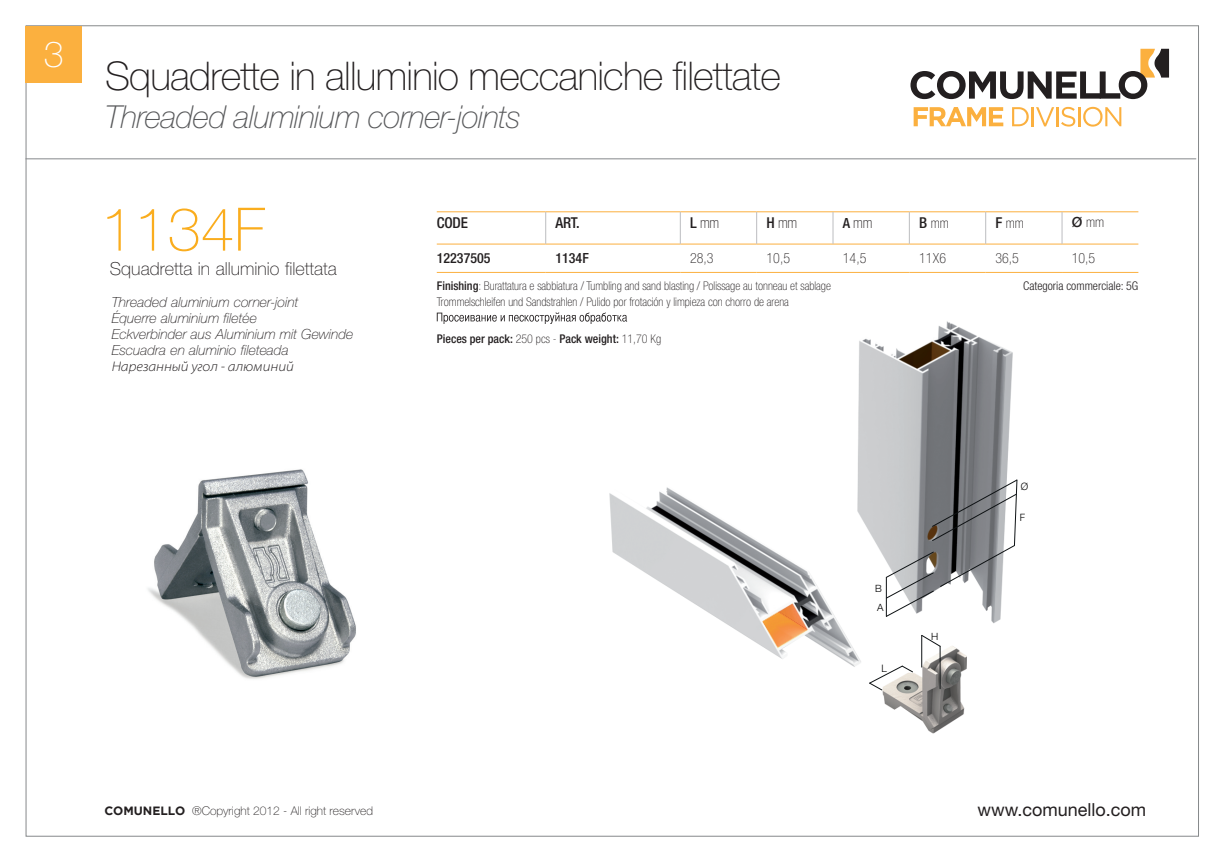
<style>
.page{position:relative;width:1224px;height:862px;background:#fff}
.page>*{position:absolute;margin:0;border:0;box-sizing:border-box;transform-origin:0 0}
.t1{font:100 60px "Helvetica Neue LT Std";color:#faad1e}
.t2{font:100 39.6px "Helvetica Neue LT Std";letter-spacing:-.02em;color:#231f20}
.t3{font:100 36px "Helvetica Neue LT Std";color:#fff}
.t4{font:italic 100 31.6px "Helvetica Neue LT Std";letter-spacing:-.02em;color:#57585a}
.t5{font:100 18px "Helvetica Neue LT Std";color:#231f20}
.t6{font:18px "Helvetica Neue LT Std";color:#231f20}
.t7{font:100 condensed 15px "Helvetica Neue LT Std";color:#231f20}
.t8{font:500 condensed 15px "Helvetica Neue LT Std";letter-spacing:-.01em;color:#231f20}
.t9{font:italic 100 14px/16px "Helvetica Neue LT Std";color:#231f20}
.t10{font:100 condensed 14px "Helvetica Neue LT Std";letter-spacing:.01em;color:#231f20}
.t11{font:italic 300 semi-expanded 14px "Myriad Pro";color:#231f20}
.t12{font:500 condensed 14px "Helvetica Neue LT Std";color:#231f20}
.t13{font:100 condensed 12px/16px "Helvetica Neue LT Std";color:#231f20}
.t14{font:100 12px "Helvetica Neue LT Std";color:#231f20}
.t15{font:500 condensed 12px "Helvetica Neue LT Std";color:#231f20}
.t16{font:300 condensed 12px "Helvetica Neue LT Std";color:#231f20}
.t17{font:300 10.4px "Helvetica Neue LT Std";color:#000001}
.t18{font:300 10.2px "Helvetica Neue LT Std";color:#000001}
.t19{font:300 10px "Helvetica Neue LT Std";color:#000001}
.s1{font-weight:500}
.s2{font-weight:500;font-size:14px}
.s3{font-weight:500;font-size:15px}
.s4{font-weight:500;font-stretch:normal}
.s5{font-weight:100}
.s6{font-family:"Gotham";font-weight:700}
</style>
<div class="page">
<svg style="left:914px;top:107px;width:89px;height:19px"></svg>
<svg style="left:1012px;top:107px;width:42px;height:19px"></svg>
<hr style="left:1056px;top:107px;width:3px;height:19px;background:#fbb03f">
<svg style="left:1061px;top:107px;width:60px;height:20px"></svg>
<svg style="left:910px;top:49px;width:259px;height:50px"></svg>
<hr style="left:26px;top:158px;width:1170px;height:1px;background:#86898b">
<div style="left:26px;top:26px;width:56px;height:57px;background:#fbb03f"></div>
<img style="left:609px;top:321px;width:409px;height:413px">
<hr style="left:921px;top:635px;width:1px;height:32px;background:#0e1214">
<hr style="left:940px;top:646px;width:1px;height:43px;background:#0e1214">
<svg style="left:922px;top:635px;width:18px;height:11px"></svg>
<svg style="left:869px;top:666px;width:44px;height:24px"></svg>
<svg style="left:886px;top:480px;width:131px;height:136px"></svg>
<hr style="left:886px;top:577px;width:1px;height:39px;background:#0e1214">
<hr style="left:437px;top:211px;width:109px;height:1px;background:#fbb03f">
<hr style="left:546px;top:211px;width:134px;height:1px;background:#fbb03f">
<hr style="left:680px;top:211px;width:77px;height:1px;background:#fbb03f">
<hr style="left:757px;top:211px;width:76px;height:1px;background:#fbb03f">
<hr style="left:833px;top:211px;width:76px;height:1px;background:#fbb03f">
<hr style="left:909px;top:211px;width:77px;height:1px;background:#fbb03f">
<hr style="left:986px;top:211px;width:76px;height:1px;background:#fbb03f">
<hr style="left:1062px;top:211px;width:76px;height:1px;background:#fbb03f">
<hr style="left:437px;top:244px;width:109px;height:1px;background:#fbb03f">
<hr style="left:546px;top:244px;width:134px;height:1px;background:#fbb03f">
<hr style="left:680px;top:244px;width:77px;height:1px;background:#fbb03f">
<hr style="left:757px;top:244px;width:76px;height:1px;background:#fbb03f">
<hr style="left:833px;top:244px;width:76px;height:1px;background:#fbb03f">
<hr style="left:909px;top:244px;width:77px;height:1px;background:#fbb03f">
<hr style="left:986px;top:244px;width:76px;height:1px;background:#fbb03f">
<hr style="left:1062px;top:244px;width:76px;height:1px;background:#fbb03f">
<hr style="left:437px;top:272px;width:109px;height:1px;background:#fbb03f">
<hr style="left:546px;top:272px;width:134px;height:1px;background:#fbb03f">
<hr style="left:680px;top:272px;width:77px;height:1px;background:#fbb03f">
<hr style="left:757px;top:272px;width:76px;height:1px;background:#fbb03f">
<hr style="left:833px;top:272px;width:76px;height:1px;background:#fbb03f">
<hr style="left:909px;top:272px;width:77px;height:1px;background:#fbb03f">
<hr style="left:986px;top:272px;width:76px;height:1px;background:#fbb03f">
<hr style="left:1062px;top:272px;width:76px;height:1px;background:#fbb03f">
<hr style="left:545px;top:212px;width:1px;height:32px;background:#bcbdc0">
<hr style="left:680px;top:212px;width:1px;height:32px;background:#bcbdc0">
<hr style="left:756px;top:212px;width:1px;height:32px;background:#bcbdc0">
<hr style="left:833px;top:212px;width:1px;height:32px;background:#bcbdc0">
<hr style="left:909px;top:212px;width:1px;height:32px;background:#bcbdc0">
<hr style="left:985px;top:212px;width:1px;height:32px;background:#bcbdc0">
<hr style="left:1062px;top:212px;width:1px;height:32px;background:#bcbdc0">
<img style="left:148px;top:469px;width:208px;height:210px">
<svg style="left:437px;top:312px;width:190px;height:12px"></svg>
<h3 class="t3" style="left:44px;top:34px;width:22px">3</h3>
<h2 class="t2" style="left:105px;top:54px;width:677px">Squadrette in alluminio meccaniche lettate</h2>
<h3 class="t4" style="left:105px;top:99px;width:417px">Threaded aluminium corner-joints</h3>
<h1 class="t1" style="left:101px;top:195px;width:166px">1134F</h1>
<h3 class="t5" style="left:110px;top:259px;width:228px">Squadretta in alluminio filettata</h3>
<p class="t9" style="left:112px;top:294px;width:243px">Threaded aluminium corner-joint<br>Équerre aluminium filetée<br>Eckverbinder aus Aluminium mit Gewinde Escuadra en aluminio fileteada</p>
<p class="t11" style="left:112px;top:359px;width:184px">Нарезанный угол - алюминий</p>
<p class="t8" style="left:437px;top:214px;width:33px">CODE</p>
<p class="t8" style="left:555px;top:214px;width:26px">ART.</p>
<p class="t7" style="left:690px;top:214px;width:31px"><span class="s1">L</span> mm</p>
<p class="t7" style="left:766px;top:214px;width:32px"><span class="s1">H</span> mm</p>
<p class="t7" style="left:843px;top:214px;width:31px"><span class="s2">A</span> mm</p>
<p class="t10" style="left:919px;top:215px;width:31px"><span class="s3">B</span> mm</p>
<p class="t10" style="left:995px;top:215px;width:30px"><span class="s3">F</span> mm</p>
<p class="t10" style="left:1072px;top:215px;width:34px"><span class="s4">Ø</span> mm</p>
<p class="t12" style="left:437px;top:249px;width:55px">12237505</p>
<p class="t12" style="left:555px;top:249px;width:35px">1134F</p>
<p class="t10" style="left:690px;top:250px;width:25px">28,3</p>
<p class="t10" style="left:766px;top:250px;width:25px">10,5</p>
<p class="t10" style="left:843px;top:250px;width:25px">14,5</p>
<p class="t10" style="left:919px;top:250px;width:29px">11X6</p>
<p class="t10" style="left:995px;top:250px;width:25px">36,5</p>
<p class="t10" style="left:1072px;top:250px;width:25px">10,5</p>
<p class="t13" style="left:437px;top:278px;width:396px"><span class="s1">Finishing</span>: Burattatura e sabbiatura / Tumbling and sand blasting / Polissage au tonneau et sablage<br>Trommelschleifen und Sandstrahlen / Pulido por frotación y limpieza con chorro de arena</p>
<p class="t15" style="left:437px;top:332px;width:226px">Pieces per pack: <span class="s5">250 pcs -</span> Pack weight: <span class="s5">11,70 Kg</span></p>
<p class="t16" style="left:1023px;top:279px;width:117px">Categoria commerciale: 5G</p>
<p class="t18" style="left:1021px;top:480px;width:9px">Ø</p>
<p class="t19" style="left:875px;top:582px;width:8px">B</p>
<p class="t19" style="left:877px;top:602px;width:8px">A</p>
<p class="t17" style="left:881px;top:662px;width:7px">L</p>
<p class="t19" style="left:931px;top:630px;width:9px">H</p>
<p class="t19" style="left:1020px;top:512px;width:7px">F</p>
<p class="t14" style="left:104px;top:803px;width:270px"><span class="s6">COMUNELLO</span> ®Copyright 2012 - All right reserved</p>
<h3 class="t6" style="left:978px;top:799px;width:170px">www.comunello.com</h3>
</div>
